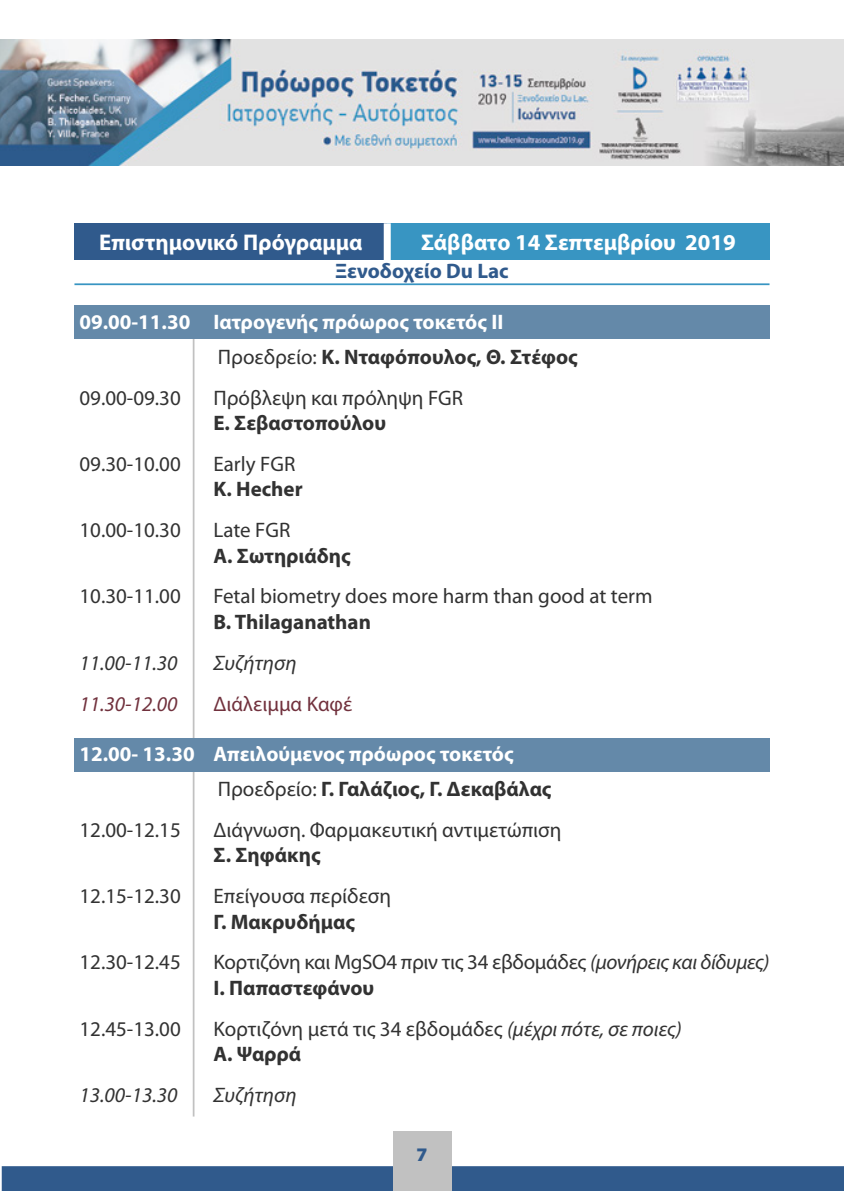
<style>
.page{position:relative;width:844px;height:1191px;background:#fff}
.page>*{position:absolute;margin:0;border:0;box-sizing:border-box;transform-origin:0 0}
.t1{font:700 22.75px "Myriad Pro";color:#fff}
.t2{font:21px/25.2px "Myriad Pro";color:#323232}
.t3{font:700 21px/35.2px "Myriad Pro";color:#fff}
.t4{font:700 21px "Myriad Pro";color:#323232}
.t5{font:italic 21px "Myriad Pro";color:#323232}
.t6{font:700 21px "Myriad Pro";color:#305a8c}
.t7{font:21px "Myriad Pro";color:#71313d}
.t8{font:italic 21px "Myriad Pro";color:#71313d}
.t9{font:900 19.25px "Myriad Pro";color:#305a8c}
.s1{font-weight:400;color:#323232}
.s2{color:#323232}
.s3{font-style:italic}
.s4{font-weight:700}
</style>
<div class="page">
<div style="left:2px;top:1166px;width:841px;height:25px;background:#305a8c"></div>
<div style="left:392px;top:1131px;width:59px;height:60px;background:#c1c1c1"></div>
<img style="left:0;top:40px;width:843px;height:125px">
<hr style="left:193px;top:308px;width:1px;height:808px;background:#c1c1c1">
<hr style="left:74px;top:283px;width:695px;height:2px;background:#3895c2">
<div style="left:74px;top:306px;width:695px;height:33px;background:#6489a9"></div>
<div style="left:74px;top:738px;width:695px;height:33px;background:#6489a9"></div>
<div style="left:74px;top:223px;width:313px;height:37px;background:#305a8c"></div>
<div style="left:387px;top:223px;width:382px;height:37px;background:#3895c2"></div>
<div style="left:383px;top:223px;width:7px;height:37px;background:#fff"></div>
<p class="t1" style="left:99px;top:228px;width:265px">Επιστημονικό Πρόγραμμα</p>
<p class="t1" style="left:421px;top:228px;width:316px">Σάββατο 14 Σεπτεμβρίου 2019</p>
<p class="t6" style="left:335px;top:258px;width:175px">Ξενοδοχείο Du Lac</p>
<p class="t3" style="left:218px;top:303px;width:361px;text-indent:-138px">09.00-11.30 Ιατρογενής πρόωρος τοκετός ΙΙ<br><span class="s1">Προεδρείο:</span> <span class="s2">Κ. Νταφόπουλος, Θ. Στέφος</span></p>
<p class="t2" style="left:79px;top:385px;width:103px">09.00-09.30</p>
<p class="t2" style="left:213px;top:385px;width:251px">Πρόβλεψη και πρόληψη FGR</p>
<p class="t4" style="left:213px;top:409px;width:174px">Ε. Σεβαστοπούλου</p>
<p class="t2" style="left:79px;top:451px;width:103px">09.30-10.00</p>
<p class="t2" style="left:213px;top:451px;width:83px">Early FGR</p>
<p class="t4" style="left:213px;top:475px;width:91px">K. Hecher</p>
<p class="t2" style="left:79px;top:517px;width:103px">10.00-10.30</p>
<p class="t2" style="left:213px;top:517px;width:78px">Late FGR</p>
<p class="t4" style="left:213px;top:542px;width:139px">Α. Σωτηριάδης</p>
<p class="t2" style="left:79px;top:583px;width:103px">10.30-11.00</p>
<p class="t2" style="left:213px;top:583px;width:440px">Fetal biometry does more harm than good at term</p>
<p class="t4" style="left:213px;top:608px;width:159px">B. Thilaganathan</p>
<p class="t5" style="left:79px;top:649px;width:99px">11.00-11.30</p>
<p class="t5" style="left:213px;top:649px;width:85px">Συζήτηση</p>
<p class="t8" style="left:79px;top:690px;width:99px">11.30-12.00</p>
<p class="t7" style="left:213px;top:690px;width:140px">Διάλειμμα Καφέ</p>
<p class="t3" style="left:218px;top:735px;width:335px;text-indent:-138px">12.00- 13.30 Απειλούμενος πρόωρος τοκετός<br><span class="s1">Προεδρείο:</span> <span class="s2">Γ. Γαλάζιος, Γ. Δεκαβάλας</span></p>
<p class="t2" style="left:79px;top:817px;width:103px">12.00-12.15</p>
<p class="t2" style="left:213px;top:817px;width:349px">Διάγνωση. Φαρμακευτική αντιμετώπιση</p>
<p class="t4" style="left:213px;top:841px;width:109px">Σ. Σηφάκης</p>
<p class="t2" style="left:79px;top:883px;width:103px">12.15-12.30</p>
<p class="t2" style="left:213px;top:883px;width:179px">Επείγουσα περίδεση</p>
<p class="t4" style="left:213px;top:907px;width:143px">Γ. Μακρυδήμας</p>
<p class="t2" style="left:79px;top:949px;width:103px">12.30-12.45</p>
<p class="t2" style="left:213px;top:949px;width:557px">Κορτιζόνη και MgSO4 πριν τις 34 εβδομάδες <span class="s3">(μονήρεις και δίδυμες)<br></span><span class="s4">Ι. Παπαστεφάνου</span></p>
<p class="t2" style="left:79px;top:1015px;width:103px">12.45-13.00</p>
<p class="t2" style="left:213px;top:1015px;width:469px">Κορτιζόνη μετά τις 34 εβδομάδες <span class="s3">(μέχρι πότε, σε ποιες)<br></span><span class="s4">Α. Ψαρρά</span></p>
<p class="t5" style="left:79px;top:1081px;width:99px">13.00-13.30</p>
<p class="t5" style="left:213px;top:1081px;width:85px">Συζήτηση</p>
<p class="t9" style="left:416px;top:1141px;width:13px">7</p>
</div>
